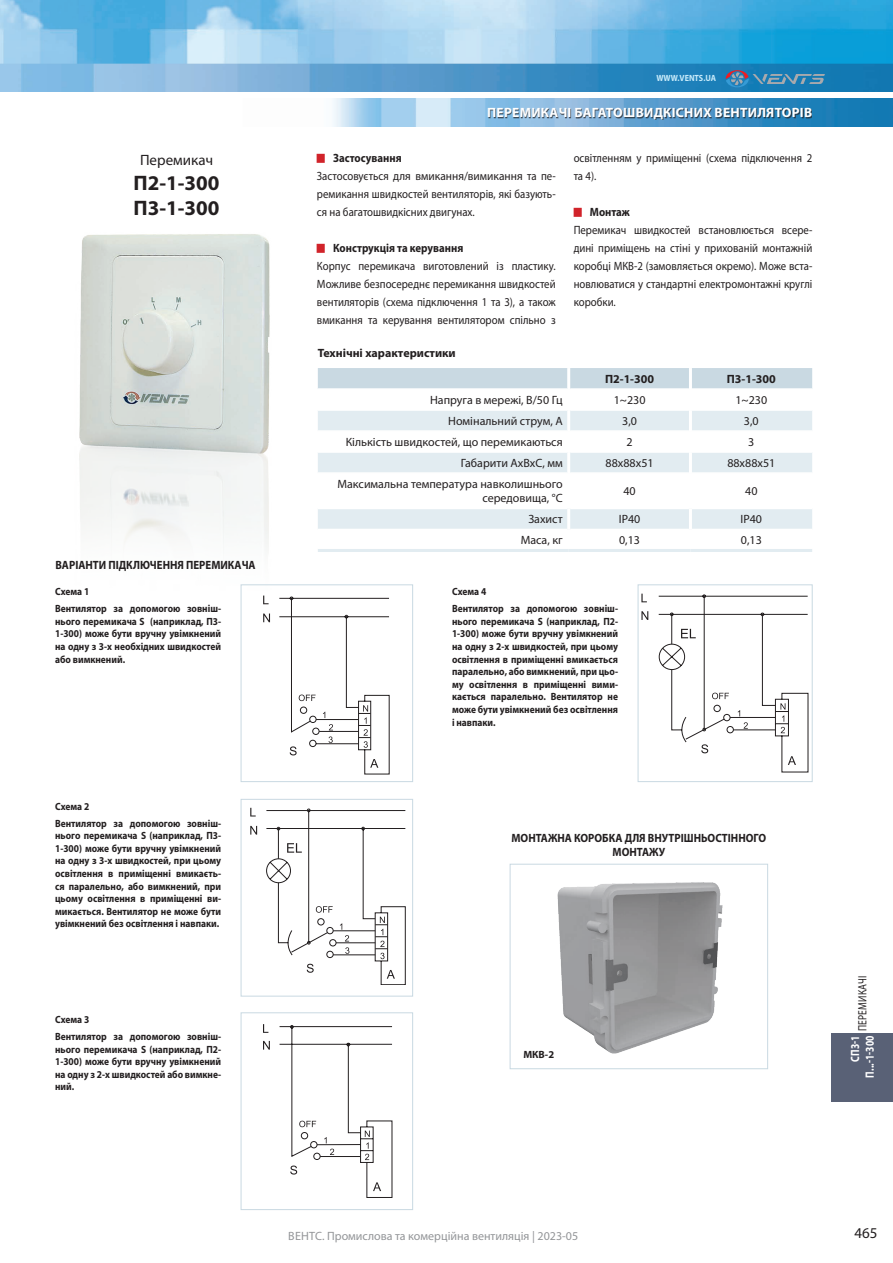
<style>
.page{position:relative;width:893px;height:1263px;background:#fff}
.page>*{position:absolute;margin:0;border:0;box-sizing:border-box;transform-origin:0 0}
.t1{font:700 21px/25.2px "Myriad Pro";color:#231f20}
.t2{font:15px "Myriad Pro";color:#231f20}
.t3{font:700 13.5px "Myriad Pro";letter-spacing:.02em;color:#fff}
.t4{font:12px/18px "Myriad Pro";color:#231f20;text-align:justify;scale:.9 1}
.t5{font:12px/14.4px "Myriad Pro";color:#231f20;text-align:right}
.t6{font:700 12px/14.4px "Myriad Pro";color:#231f20;text-align:center;scale:.9 1}
.t7{font:12px "Myriad Pro";color:#939598}
.t8{font:700 12px "Myriad Pro";color:#231f20}
.t9{font:700 12px/14.4px "Myriad Pro";letter-spacing:.005em;color:#fff;text-align:right;scale:.8 1}
.t10{font:12px "Myriad Pro";letter-spacing:.02em;color:#231f20;scale:.8 1}
.t11{font:700 10.5px/12.6px "Myriad Pro";color:#231f20;scale:.9 1}
.t12{font:700 10.5px "Myriad Pro";color:#231f20}
.t13{font:700 9px "Myriad Pro";color:#c6eafa;scale:.9 1}
</style>
<div class="page">
<img style="left:0;top:0;width:893px;height:91px">
<svg style="left:726px;top:70px;width:99px;height:17px;background:#3e83af"></svg>
<div style="left:831px;top:1033px;width:62px;height:68px;background:#596176"></div>
<div style="left:318px;top:368px;width:494px;height:20px;background:#c9d9e2"></div>
<svg style="left:318px;top:411px;width:494px;height:118px;fill:#e2ecf1"></svg>
<hr style="left:318px;top:430px;width:249px;height:2px;background:#fff">
<hr style="left:570px;top:430px;width:119px;height:2px;background:#fff">
<hr style="left:692px;top:430px;width:120px;height:2px;background:#fff">
<hr style="left:318px;top:451px;width:249px;height:2px;background:#fff">
<hr style="left:570px;top:451px;width:119px;height:2px;background:#fff">
<hr style="left:692px;top:451px;width:120px;height:2px;background:#fff">
<hr style="left:318px;top:472px;width:249px;height:2px;background:#fff">
<hr style="left:570px;top:472px;width:119px;height:2px;background:#fff">
<hr style="left:692px;top:472px;width:120px;height:2px;background:#fff">
<hr style="left:318px;top:508px;width:249px;height:1px;background:#fff">
<hr style="left:570px;top:508px;width:119px;height:1px;background:#fff">
<hr style="left:692px;top:508px;width:120px;height:1px;background:#fff">
<hr style="left:318px;top:549px;width:251px;height:3px;background:#e2ecf1">
<hr style="left:569px;top:549px;width:121px;height:3px;background:#e2ecf1">
<hr style="left:690px;top:549px;width:122px;height:3px;background:#e2ecf1">
<hr style="left:567px;top:368px;width:3px;height:21px;background:#fff">
<hr style="left:689px;top:368px;width:3px;height:21px;background:#fff">
<hr style="left:567px;top:410px;width:3px;height:21px;background:#fff">
<hr style="left:689px;top:410px;width:3px;height:21px;background:#fff">
<hr style="left:567px;top:431px;width:3px;height:21px;background:#fff">
<hr style="left:689px;top:431px;width:3px;height:21px;background:#fff">
<hr style="left:567px;top:452px;width:3px;height:21px;background:#fff">
<hr style="left:689px;top:452px;width:3px;height:21px;background:#fff">
<hr style="left:567px;top:473px;width:3px;height:35px;background:#fff">
<hr style="left:689px;top:473px;width:3px;height:35px;background:#fff">
<hr style="left:567px;top:508px;width:3px;height:21px;background:#fff">
<hr style="left:689px;top:508px;width:3px;height:21px;background:#fff">
<img style="left:79px;top:234px;width:220px;height:378px">
<img style="left:333px;top:99px;width:560px;height:27px">
<div style="left:489px;top:108px;width:323px;height:12px;background:#231f20;opacity:.7"></div>
<svg style="left:263px;top:595px;width:6px;height:9px"></svg>
<svg style="left:263px;top:613px;width:7px;height:9px"></svg>
<svg style="left:279px;top:596px;width:110px;height:178px"></svg>
<div style="left:309px;top:716px;width:7px;height:7px;border:1px solid #231f20;border-radius:50%"></div>
<div style="left:241px;top:585px;width:172px;height:197px;border:1px solid #c9d9e2"></div>
<svg style="left:279px;top:1025px;width:113px;height:173px"></svg>
<svg style="left:263px;top:1024px;width:5px;height:9px"></svg>
<svg style="left:263px;top:1041px;width:7px;height:9px"></svg>
<div style="left:241px;top:1013px;width:172px;height:197px;border:1px solid #c9d9e2"></div>
<svg style="left:250px;top:808px;width:6px;height:8px"></svg>
<svg style="left:250px;top:826px;width:7px;height:9px"></svg>
<svg style="left:266px;top:808px;width:140px;height:177px"></svg>
<div style="left:241px;top:799px;width:172px;height:197px;border:1px solid #c9d9e2"></div>
<svg style="left:658px;top:594px;width:150px;height:178px"></svg>
<svg style="left:641px;top:594px;width:6px;height:8px"></svg>
<svg style="left:641px;top:611px;width:7px;height:9px"></svg>
<div style="left:638px;top:585px;width:174px;height:197px;border:1px solid #c9d9e2"></div>
<img style="left:557px;top:882px;width:166px;height:172px">
<div style="left:510px;top:864px;width:258px;height:205px;border:1px solid #c9d9e2"></div>
<h2 class="t2" style="left:140px;top:150px;width:75px">Перемикач</h2>
<h1 class="t1" style="left:134px;top:169px;width:88px">П2-1-300<br>П3-1-300</h1>
<p class="t6" style="left:55px;top:557px;width:224px">ВАРІАНТИ ПІДКЛЮЧЕННЯ ПЕРЕМИКАЧА</p>
<p class="t11" style="left:55px;top:583px;width:186px;line-height:16.8px">Схема 1<br>Вентилятор за допомогою зовніш-</p>
<p class="t11" style="left:55px;top:614px;width:186px;text-align:justify">нього перемикача S (наприклад, П3- 1-300) може бути вручну увімкнений на одну з 3-х необхідних швидкостей або вимкнений.</p>
<p class="t11" style="left:55px;top:797px;width:186px;line-height:16.8px">Схема 2<br>Вентилятор за допомогою зовніш-</p>
<p class="t11" style="left:55px;top:829px;width:186px;text-align:justify">нього перемикача S (наприклад, П3- 1-300) може бути вручну увімкнений на одну з 3-х швидкостей, при цьому освітлення в приміщенні вмикаєть&shy;ся паралельно, або вимкнений, при цьому освітлення в приміщенні ви&shy;микається. Вентилятор не може бути увімкнений без освітлення і навпаки.</p>
<p class="t11" style="left:55px;top:1011px;width:186px;line-height:16.8px">Схема 3<br>Вентилятор за допомогою зовніш-</p>
<p class="t11" style="left:55px;top:1042px;width:186px;text-align:justify">нього перемикача S (наприклад, П2- 1-300) може бути вручну увімкнений на одну з 2-х швидкостей або вимкне&shy;ний.</p>
<p class="t13" style="left:656px;top:72px;width:68px">WWW.VENTS.UA</p>
<p class="t3" style="left:487px;top:104px;width:327px">ПЕРЕМИКАЧІ БАГАТОШВИДКІСНИХ ВЕНТИЛЯТОРІВ</p>
<p class="t6" style="left:333px;top:150px;width:78px">Застосування</p>
<p class="t4" style="left:317px;top:167px;width:267px">Застосовується для вмикання/вимикання та пе&shy;ремикання швидкостей вентиляторів, які базують&shy;ся на багатошвидкісних двигунах.</p>
<p class="t6" style="left:333px;top:240px;width:146px">Конструкція та керування</p>
<p class="t4" style="left:317px;top:257px;width:267px">Корпус перемикача виготовлений із пластику.<br>Можливе безпосереднє перемикання швидкостей вентиляторів (схема підключення 1 та 3), а також вмикання та керування вентилятором спільно з</p>
<p class="t8" style="left:318px;top:345px;width:139px">Технічні характеристики</p>
<p class="t4" style="left:574px;top:149px;width:267px">освітленням у приміщенні (схема підключення 2 та 4).</p>
<p class="t6" style="left:590px;top:204px;width:46px">Монтаж</p>
<p class="t4" style="left:574px;top:221px;width:267px">Перемикач швидкостей встановлюється всере&shy;дині приміщень на стіні у прихованій монтажній коробці МКВ-2 (замовляється окремо). Може вста&shy;новлюватися у стандартні електромонтажні круглі коробки.</p>
<p class="t8" style="left:605px;top:371px;width:51px">П2-1-300</p>
<p class="t8" style="left:727px;top:371px;width:51px">П3-1-300</p>
<p class="t5" style="left:430px;top:393px;width:134px">Напруга в мережі, В/50 Гц</p>
<p class="t5" style="left:614px;top:393px;width:33px">1~230</p>
<p class="t5" style="left:735px;top:393px;width:33px">1~230</p>
<p class="t5" style="left:448px;top:414px;width:116px">Номінальний струм, А</p>
<p class="t5" style="left:622px;top:414px;width:16px">3,0</p>
<p class="t5" style="left:744px;top:414px;width:16px">3,0</p>
<p class="t5" style="left:346px;top:435px;width:219px">Кількість швидкостей, що перемикаються</p>
<p class="t5" style="left:626px;top:435px;width:8px">2</p>
<p class="t5" style="left:748px;top:435px;width:8px">3</p>
<p class="t5" style="left:461px;top:456px;width:103px">Габарити АхВхС, мм</p>
<p class="t5" style="left:606px;top:456px;width:50px">88х88х51</p>
<p class="t5" style="left:727px;top:456px;width:50px">88х88х51</p>
<p class="t5" style="left:337px;top:477px;width:227px">Максимальна температура навколишнього середовища, °С</p>
<p class="t5" style="left:623px;top:484px;width:14px">40</p>
<p class="t5" style="left:745px;top:484px;width:14px">40</p>
<p class="t5" style="left:528px;top:512px;width:36px">Захист</p>
<p class="t5" style="left:619px;top:512px;width:23px">IP40</p>
<p class="t5" style="left:741px;top:512px;width:23px">IP40</p>
<p class="t5" style="left:521px;top:533px;width:44px">Маса, кг</p>
<p class="t5" style="left:619px;top:533px;width:22px">0,13</p>
<p class="t5" style="left:741px;top:533px;width:22px">0,13</p>
<p class="t11" style="left:452px;top:583px;width:186px;line-height:16.8px">Схема 4<br>Вентилятор за допомогою зовніш-</p>
<p class="t11" style="left:452px;top:614px;width:186px;text-align:justify">нього перемикача S (наприклад, П2- 1-300) може бути вручну увімкнений на одну з 2-х швидкостей, при цьому освітлення в приміщенні вмикається паралельно, або вимкнений, при цьо&shy;му освітлення в приміщенні вими&shy;кається паралельно. Вентилятор не може бути увімкнений без освітлення і навпаки.</p>
<p class="t6" style="left:511px;top:830px;width:285px">МОНТАЖНА КОРОБКА ДЛЯ ВНУТРІШНЬОСТІННОГО<br>МОНТАЖУ</p>
<p class="t12" style="left:523px;top:1047px;width:32px">МКВ-2</p>
<p class="t10" style="left:855px;top:1031px;width:71px;rotate:-90deg">ПЕРЕМИКАЧІ</p>
<p class="t9" style="left:848px;top:1077px;width:54px;rotate:-90deg">СП3-1<br>П...-1-300</p>
<p class="t7" style="left:288px;top:1229px;width:291px">ВЕНТС. Промислова та комерційна вентиляція | 2023-05</p>
<h2 class="t2" style="left:854px;top:1224px;width:25px">465</h2>
</div>
